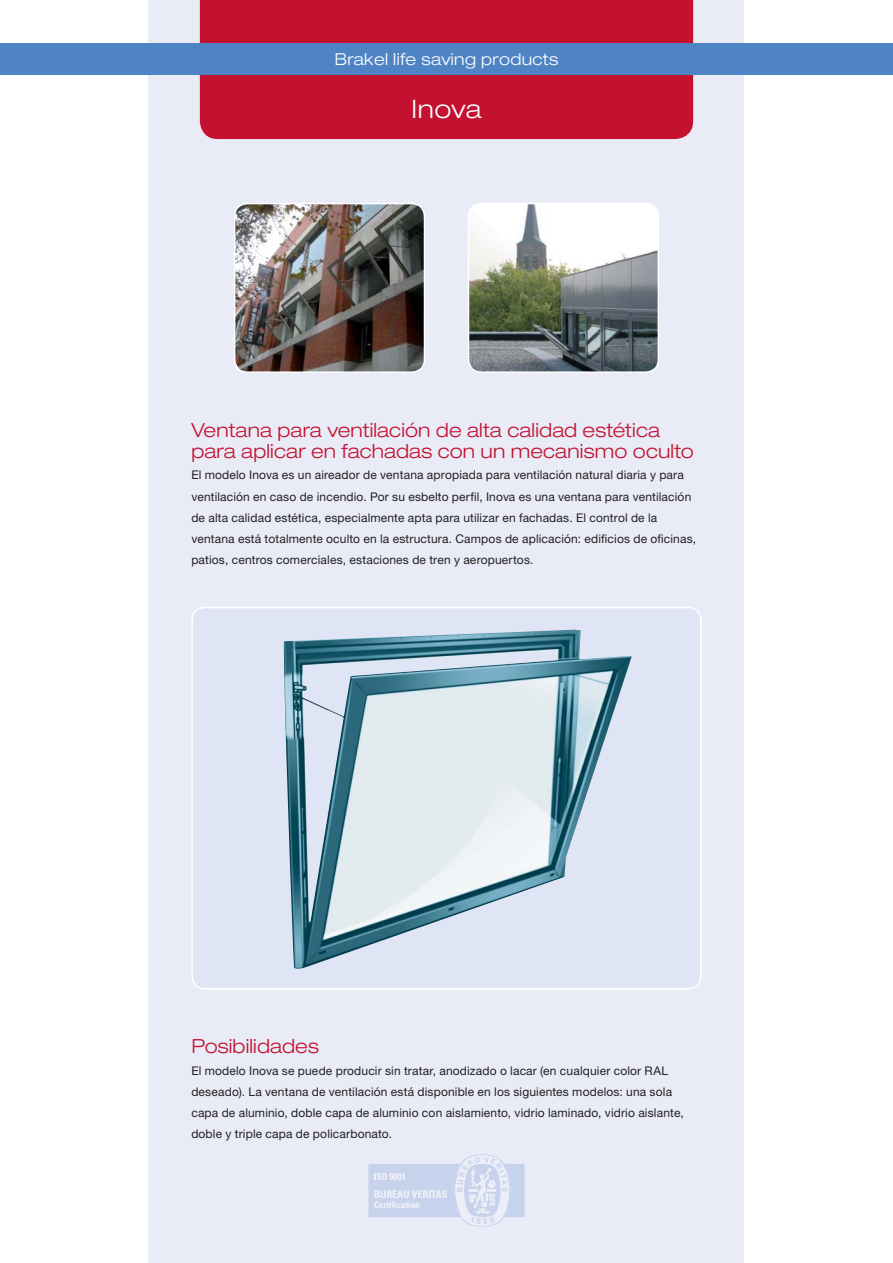
<style>
.page{position:relative;width:893px;height:1263px;background:#fff}
.page>*{position:absolute;margin:0;border:0;box-sizing:border-box;transform-origin:0 0}
.t1{font:300 expanded 25.5px "Helvetica Neue";letter-spacing:.015em;color:#fff}
.t2{font:300 expanded 19.5px/21.3px "Helvetica Neue";letter-spacing:.01em;color:#c41130}
.t3{font:300 expanded 16.5px "Helvetica Neue";letter-spacing:.02em;color:#fff}
.t4{font:12px/21.3px "Helvetica Neue";letter-spacing:.015em;color:#231f20}
</style>
<div class="page">
<div style="left:149px;top:0;width:595px;height:1263px;background:#e9ecf7"></div>
<div style="left:200px;top:0;width:493px;height:139px;background:#c41130"></div>
<div style="left:0;top:43px;width:893px;height:32px;background:#4e84c4"></div>
<svg style="left:368px;top:1154px;width:156px;height:72px"></svg>
<div style="left:192px;top:608px;width:509px;height:381px;background:#dfe5f4;border-radius:13px"></div>
<img style="left:283px;top:630px;width:349px;height:339px">
<div style="left:191px;top:607px;width:511px;height:382px;border:2px solid #fff;border-radius:13px"></div>
<img style="left:468px;top:204px;width:190px;height:168px;border-radius:13px">
<div style="left:468px;top:203px;width:191px;height:170px;border:2px solid #fff;border-radius:13px"></div>
<img style="left:235px;top:204px;width:189px;height:168px;border-radius:13px">
<div style="left:234px;top:203px;width:191px;height:170px;border:2px solid #fff;border-radius:13px"></div>
<h3 class="t3" style="left:335px;top:53px;width:225px">Brakel life saving products</h3>
<h1 class="t1" style="left:411px;top:99px;width:71px">Inova</h1>
<h2 class="t2" style="left:191px;top:421px;width:504px">Ventana para ventilación de alta calidad estética para aplicar en fachadas con un mecanismo oculto</h2>
<p class="t4" style="left:191px;top:465px;width:506px">El modelo Inova es un aireador de ventana apropiada para ventilación natural diaria y para ventilación en caso de incendio. Por su esbelto perfil, Inova es una ventana para ventilación de alta calidad estética, especialmente apta para utilizar en fachadas. El control de la ventana está totalmente oculto en la estructura. Campos de aplicación: edificios de oficinas, patios, centros comerciales, estaciones de tren y aeropuertos.</p>
<h2 class="t2" style="left:191px;top:1038px;width:129px">Posibilidades</h2>
<p class="t4" style="left:191px;top:1061px;width:494px">El modelo Inova se puede producir sin tratar, anodizado o lacar (en cualquier color RAL deseado). La ventana de ventilación está disponible en los siguientes modelos: una sola capa de aluminio, doble capa de aluminio con aislamiento, vidrio laminado, vidrio aislante, doble y triple capa de policarbonato.</p>
</div>
